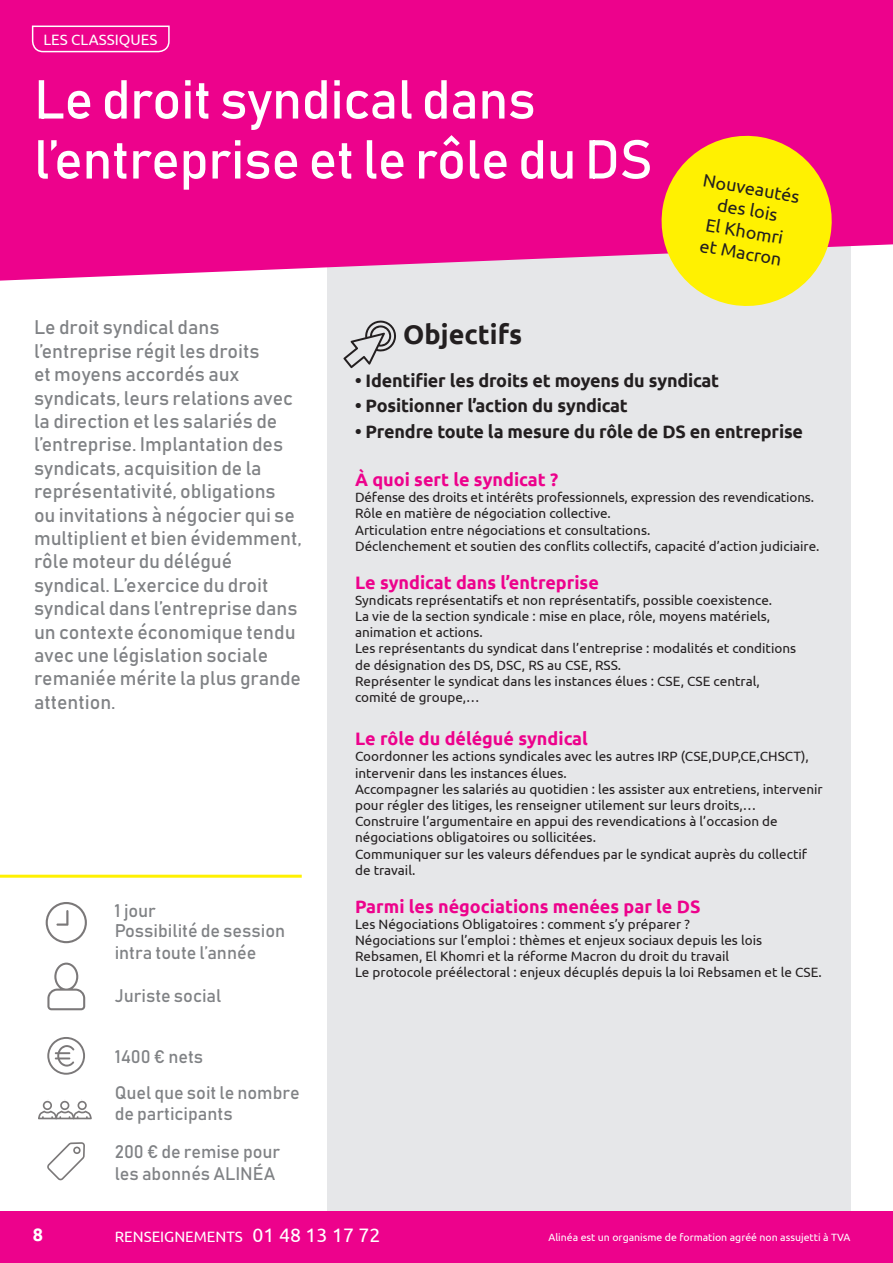
<style>
.page{position:relative;width:893px;height:1263px;background:#fff}
.page>*{position:absolute;margin:0;border:0;box-sizing:border-box;transform-origin:0 0}
.t1{font:54px/60px "Bahnschrift 400 100";letter-spacing:-.01em;color:#fff}
.t2{font:700 27px "Ubuntu";color:#231f20}
.t3{font:19.5px/23.4px "Bahnschrift 400 100";color:#808285}
.t4{font:18px/21.6px "Bahnschrift 400 100";color:#808285}
.t5{font:700 18px "Ubuntu";letter-spacing:-.01em;color:#231f20}
.t6{font:700 18px "Ubuntu";color:#ed028c}
.t7{font:18px/21.6px "Ubuntu";color:#231f20;text-align:center}
.t8{font:700 18px "Ubuntu";color:#fff}
.t9{font:15px "Ubuntu";color:#fff}
.t10{font:13.5px/16.2px "Ubuntu";color:#231f20}
.t11{font:10.5px "Ubuntu";color:#fff}
.s1{font-size:19.5px}
</style>
<div class="page">
<div style="left:327px;top:215px;width:523px;height:1001px;background:#e6e7e9"></div>
<div style="left:0;top:1212px;width:893px;height:51px;background:#ed028c"></div>
<div style="left:0;top:0;width:893px;height:285px;background:#ed028c"></div>
<svg style="left:343px;top:320px;width:53px;height:48px"></svg>
<hr style="left:0;top:875px;width:302px;height:3px;background:#fff101">
<svg style="left:31px;top:25px;width:139px;height:28px;background:#ef2099"></svg>
<svg style="left:655px;top:129px;width:183px;height:177px;background:#f8c335"></svg>
<svg style="left:46px;top:902px;width:41px;height:41px"></svg>
<svg style="left:47px;top:1037px;width:38px;height:38px"></svg>
<svg style="left:38px;top:1101px;width:54px;height:18px"></svg>
<svg style="left:47px;top:1142px;width:38px;height:38px"></svg>
<svg style="left:47px;top:962px;width:38px;height:48px"></svg>
<p class="t9" style="left:43px;top:30px;width:116px">LES CLASSIQUES</p>
<h1 class="t1" style="left:34px;top:69px;width:620px">Le droit syndical dans l’entreprise et le rôle du DS</h1>
<h3 class="t7" style="left:705px;top:169px;width:99px;rotate:10deg">Nouveautés des lois<br>El Khomri et Macron</h3>
<p class="t3" style="left:34px;top:316px;width:269px">Le droit syndical dans l’entreprise régit les droits<br>et moyens accordés aux syndicats, leurs relations avec la direction et les salariés de l’entreprise. Implantation des syndicats, acquisition de la représentativité, obligations<br>ou invitations à négocier qui se multiplient et bien évidemment, rôle moteur du délégué syndical. L’exercice du droit syndical dans l’entreprise dans un contexte économique tendu avec une législation sociale remaniée mérite la plus grande attention.</p>
<h3 class="t4" style="left:115px;top:899px;width:43px">1 jour</h3>
<h3 class="t4" style="left:115px;top:920px;width:172px">Possibilité de session intra toute l’année</h3>
<h3 class="t4" style="left:115px;top:985px;width:108px">Juriste social</h3>
<h3 class="t4" style="left:115px;top:1045px;width:90px">1400 € nets</h3>
<h3 class="t4" style="left:115px;top:1081px;width:186px">Quel que soit le nombre de participants</h3>
<h3 class="t4" style="left:115px;top:1141px;width:167px">200 € de remise pour les abonnés ALINÉA</h3>
<h2 class="t2" style="left:403px;top:318px;width:120px">Objectifs</h2>
<h3 class="t5" style="left:355px;top:370px;width:366px">• Identifier les droits et moyens du syndicat</h3>
<h3 class="t5" style="left:355px;top:395px;width:274px">• Positionner l’action du syndicat</h3>
<h3 class="t5" style="left:355px;top:421px;width:450px">• Prendre toute la mesure du rôle de DS en entreprise</h3>
<h3 class="t6" style="left:355px;top:469px;width:205px">À quoi sert le syndicat ?</h3>
<p class="t10" style="left:355px;top:489px;width:466px">Défense des droits et intérêts professionnels, expression des revendications.<br>Rôle en matière de négociation collective.<br>Articulation entre négociations et consultations.<br>Déclenchement et soutien des conflits collectifs, capacité d’action judiciaire.</p>
<h3 class="t6" style="left:355px;top:571px;width:245px">Le syndicat dans l’entreprise</h3>
<p class="t10" style="left:355px;top:591px;width:443px">Syndicats représentatifs et non représentatifs, possible coexistence.<br>La vie de la section syndicale : mise en place, rôle, moyens matériels, animation et actions.<br>Les représentants du syndicat dans l’entreprise : modalités et conditions de désignation des DS, DSC, RS au CSE, RSS.<br>Représenter le syndicat dans les instances élues : CSE, CSE central, comité de groupe,…</p>
<h3 class="t6" style="left:355px;top:728px;width:234px">Le rôle du délégué syndical</h3>
<p class="t10" style="left:355px;top:748px;width:469px">Coordonner les actions syndicales avec les autres IRP (CSE,DUP,CE,CHSCT), intervenir dans les instances élues.<br>Accompagner les salariés au quotidien : les assister aux entretiens, intervenir pour régler des litiges, les renseigner utilement sur leurs droits,… Construire l’argumentaire en appui des revendications à l’occasion de négociations obligatoires ou sollicitées.<br>Communiquer sur les valeurs défendues par le syndicat auprès du collectif de travail.</p>
<h3 class="t6" style="left:355px;top:895px;width:347px">Parmi les négociations menées par le DS</h3>
<p class="t10" style="left:355px;top:915px;width:468px">Les Négociations Obligatoires : comment s’y préparer ?<br>Négociations sur l’emploi : thèmes et enjeux sociaux depuis les lois Rebsamen, El Khomri et la réforme Macron du droit du travail<br>Le protocole préélectoral : enjeux décuplés depuis la loi Rebsamen et le CSE.</p>
<h3 class="t8" style="left:33px;top:1224px;width:12px">8</h3>
<p class="t9" style="left:115px;top:1227px;width:267px">RENSEIGNEMENTS <span class="s1">01 48 13 17 72</span></p>
<p class="t11" style="left:548px;top:1231px;width:303px">Alinéa est un organisme de formation agréé non assujetti à TVA</p>
</div>
